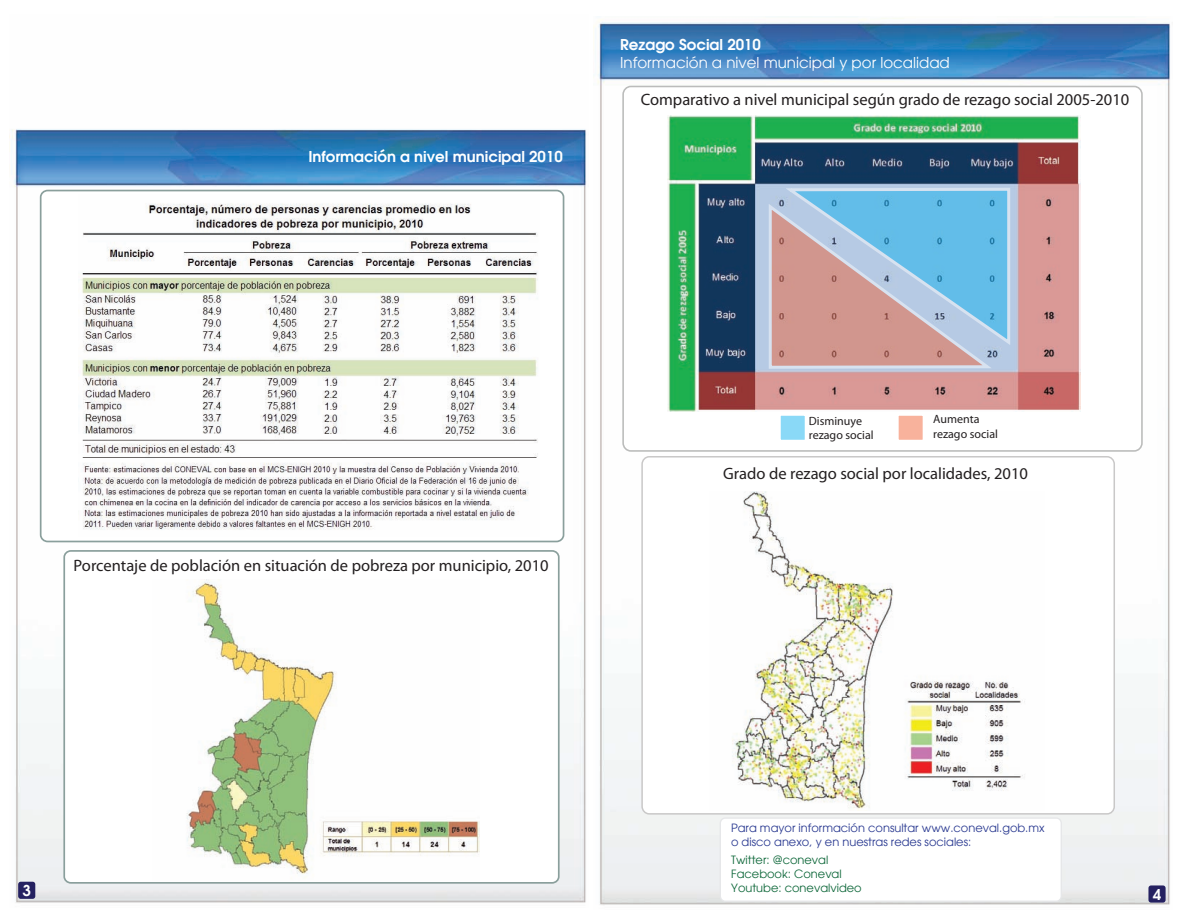
<style>
.page{position:relative;width:1188px;height:918px;background:#fff}
.page>*{position:absolute;margin:0;border:0;box-sizing:border-box;transform-origin:0 0}
.t1{font:16.5px "Myriad Pro";color:#231f20}
.t2{font:15px/18px "Avant Garde";color:#fff}
.t3{font:600 15px "Avant Garde";color:#fff}
.t4{font:12px/14.4px "Myriad Pro";color:#231f20}
.t5{font:11.4px/13.6px "Avant Garde";color:#283890}
.t6{font:11.4px/13.6px "Avant Garde";color:#0c6638}
.s1{font-weight:600}
</style>
<div class="page">
<img style="left:9px;top:129px;width:577px;height:774px">
<div style="left:41px;top:191px;width:523px;height:350px;background:#fff;border-radius:7px"></div>
<div style="left:40px;top:190px;width:524px;height:352px;border:2px solid #8a9f9c;border-radius:7px"></div>
<div style="left:64px;top:551px;width:495px;height:332px;background:#fff;border-radius:7px"></div>
<div style="left:63px;top:550px;width:497px;height:334px;border:2px solid #8a9f9c;border-radius:7px"></div>
<div style="left:18px;top:882px;width:17px;height:17px;background:#252161;border-radius:3px"></div>
<img style="left:187px;top:579px;width:293px;height:299px">
<img style="left:81px;top:203px;width:457px;height:327px">
<img style="left:593px;top:18px;width:577px;height:887px">
<div style="left:623px;top:86px;width:519px;height:365px;background:#fff;border-radius:8px"></div>
<div style="left:622px;top:86px;width:521px;height:366px;border:2px solid #bbbcbb;border-radius:8px"></div>
<img style="left:668px;top:116px;width:413px;height:295px">
<div style="left:642px;top:457px;width:472px;height:357px;background:#fff;border-radius:7px"></div>
<div style="left:641px;top:456px;width:474px;height:359px;border:2px solid #c9c8c8;border-radius:7px"></div>
<div style="left:720px;top:818px;width:341px;height:83px;background:#fff;border-radius:5px"></div>
<div style="left:720px;top:817px;width:342px;height:85px;border:1px solid #e6e7e9;border-radius:5px"></div>
<div style="left:1148px;top:885px;width:18px;height:18px;background:#252161;border-radius:3px"></div>
<svg style="left:769px;top:188px;width:241px;height:181px;background:#a3b2c5"></svg>
<div style="left:778px;top:413px;width:30px;height:30px;background:#8ad9f7;border:3px solid #fff"></div>
<div style="left:896px;top:413px;width:30px;height:30px;background:#f8b29c;border:3px solid #fff"></div>
<img style="left:732px;top:491px;width:293px;height:318px">
<p class="t3" style="left:308px;top:147px;width:256px">Información a nivel municipal 2010</p>
<p class="t2" style="left:620px;top:35px;width:331px"><span class="s1">Rezago Social 2010<br></span>Información a nivel municipal y por localidad</p>
<p class="t1" style="left:641px;top:91px;width:490px">Comparativo a nivel municipal según grado de rezago social 2005-2010</p>
<p class="t1" style="left:74px;top:557px;width:477px">Porcentaje de población en situación de pobreza por municipio, 2010</p>
<p class="t3" style="left:22px;top:880px;width:10px">3</p>
<p class="t4" style="left:933px;top:412px;width:66px">Aumenta rezago social</p>
<p class="t4" style="left:809px;top:414px;width:66px">Disminuye rezago social</p>
<p class="t1" style="left:723px;top:465px;width:306px">Grado de rezago social por localidades, 2010</p>
<p class="t5" style="left:731px;top:821px;width:315px">Para mayor información consultar www.coneval.gob.mx o disco anexo, y en nuestras redes sociales:</p>
<p class="t6" style="left:731px;top:853px;width:132px">Twitter: @coneval<br>Facebook: Coneval<br>Youtube: conevalvideo</p>
<p class="t3" style="left:1153px;top:884px;width:10px">4</p>
</div>
